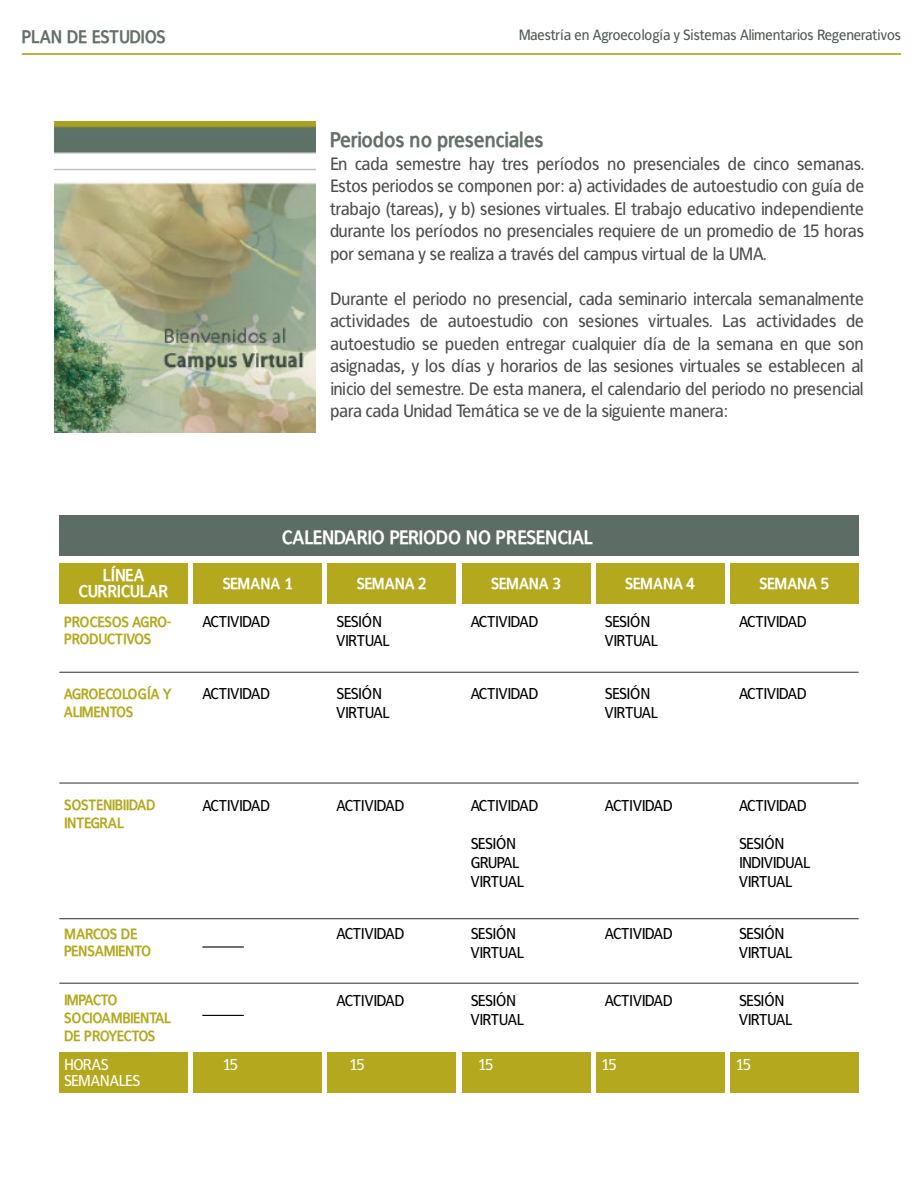
<style>
.page{position:relative;width:918px;height:1188px;background:#fff}
.page>*{position:absolute;margin:0;border:0;box-sizing:border-box;transform-origin:0 0}
.t1{font:700 21px "Francophil Sans";color:#637169}
.t2{font:700 19.2px "Francophil Sans";letter-spacing:-.03em;color:#fff}
.t3{font:18px/22.5px "Francophil Sans";color:#4d4d4f;text-align:justify}
.t4{font:700 18px "Francophil Sans";color:#637169}
.t5{font:700 16.95px/15.8px "Francophil Sans";color:#fff;text-align:center}
.t6{font:15.9px/19px "Francophil Sans";color:#000}
.t7{font:700 15.9px "Francophil Sans";color:#fff}
.t8{font:15.9px/19px "Francophil Sans";letter-spacing:-.04em;color:#000}
.t9{font:15.9px/19px "Francophil Sans";letter-spacing:-.045em;color:#000}
.t10{font:15.9px/15.9px "Francophil Sans";letter-spacing:-.02em;color:#fff}
.t11{font:15.9px "Francophil Sans";letter-spacing:-.04em;color:#fff}
.t12{font:15px "Francophil Sans";color:#4c5b52}
.t13{font:700 14.7px/17.7px "Francophil Sans";letter-spacing:-.045em;color:#b4a91e}
</style>
<div class="page">
<hr style="left:22px;top:53px;width:879px;height:2px;background:#a59a00">
<img style="left:54px;top:121px;width:262px;height:312px">
<div style="left:59px;top:516px;width:800px;height:40px;background:#5d6d65"></div>
<div style="left:59px;top:563px;width:129px;height:41px;background:#b4a91e"></div>
<div style="left:193px;top:563px;width:129px;height:41px;background:#b4a91e"></div>
<div style="left:328px;top:563px;width:128px;height:41px;background:#b4a91e"></div>
<div style="left:462px;top:563px;width:128px;height:41px;background:#b4a91e"></div>
<div style="left:596px;top:563px;width:129px;height:41px;background:#b4a91e"></div>
<div style="left:730px;top:563px;width:129px;height:41px;background:#b4a91e"></div>
<div style="left:59px;top:1053px;width:129px;height:40px;background:#b4a91e"></div>
<div style="left:193px;top:1053px;width:129px;height:40px;background:#b4a91e"></div>
<div style="left:328px;top:1053px;width:128px;height:40px;background:#b4a91e"></div>
<div style="left:462px;top:1053px;width:128px;height:40px;background:#b4a91e"></div>
<div style="left:596px;top:1053px;width:129px;height:40px;background:#b4a91e"></div>
<div style="left:730px;top:1053px;width:129px;height:40px;background:#b4a91e"></div>
<hr style="left:59px;top:672px;width:800px;height:1px;background:#2c2c2c">
<hr style="left:59px;top:783px;width:800px;height:1px;background:#2c2c2c">
<hr style="left:59px;top:918px;width:800px;height:1px;background:#2c2c2c">
<hr style="left:59px;top:983px;width:800px;height:1px;background:#2c2c2c">
<hr style="left:202px;top:946px;width:42px;height:2px;background:#000">
<hr style="left:202px;top:1015px;width:42px;height:1px;background:#000">
<p class="t4" style="left:22px;top:26px;width:146px">PLAN DE ESTUDIOS</p>
<p class="t12" style="left:519px;top:26px;width:384px">Maestría en Agroecología y Sistemas Alimentarios Regenerativos</p>
<p class="t1" style="left:330px;top:128px;width:215px">Periodos no presenciales</p>
<p class="t3" style="left:330px;top:152px;width:536px">En cada semestre hay tres períodos no presenciales de cinco semanas.<br>Estos periodos se componen por: a) actividades de autoestudio con guía de trabajo (tareas), y b) sesiones virtuales. El trabajo educativo independiente durante los períodos no presenciales requiere de un promedio de 15 horas por semana y se realiza a través del campus virtual de la UMA.</p>
<p class="t3" style="left:330px;top:287px;width:536px">Durante el periodo no presencial, cada seminario intercala semanalmente actividades de autoestudio con sesiones virtuales. Las actividades de autoestudio se pueden entregar cualquier día de la semana en que son asignadas, y los días y horarios de las sesiones virtuales se establecen al inicio del semestre. De esta manera, el calendario del periodo no presencial para cada Unidad Temática se ve de la siguiente manera:</p>
<p class="t2" style="left:282px;top:526px;width:312px">CALENDARIO PERIODO NO PRESENCIAL</p>
<p class="t5" style="left:79px;top:567px;width:91px">LÍNEA<br>CURRICULAR</p>
<p class="t7" style="left:223px;top:574px;width:72px">SEMANA 1</p>
<p class="t7" style="left:357px;top:574px;width:72px">SEMANA 2</p>
<p class="t7" style="left:491px;top:574px;width:72px">SEMANA 3</p>
<p class="t7" style="left:625px;top:574px;width:72px">SEMANA 4</p>
<p class="t7" style="left:759px;top:574px;width:71px">SEMANA 5</p>
<p class="t6" style="left:202px;top:612px;width:69px">ACTIVIDAD</p>
<p class="t6" style="left:605px;top:612px;width:55px">SESIÓN<br>VIRTUAL</p>
<p class="t6" style="left:605px;top:684px;width:55px">SESIÓN<br>VIRTUAL</p>
<p class="t6" style="left:337px;top:612px;width:55px">SESIÓN<br>VIRTUAL</p>
<p class="t6" style="left:337px;top:684px;width:55px">SESIÓN<br>VIRTUAL</p>
<p class="t6" style="left:739px;top:612px;width:69px">ACTIVIDAD</p>
<p class="t13" style="left:64px;top:613px;width:109px">PROCESOS AGRO-<br>PRODUCTIVOS</p>
<p class="t6" style="left:471px;top:612px;width:69px">ACTIVIDAD</p>
<p class="t13" style="left:64px;top:685px;width:109px">AGROECOLOGÍA Y<br>ALIMENTOS</p>
<p class="t6" style="left:739px;top:684px;width:69px">ACTIVIDAD</p>
<p class="t6" style="left:202px;top:684px;width:69px">ACTIVIDAD</p>
<p class="t6" style="left:471px;top:684px;width:69px">ACTIVIDAD</p>
<p class="t6" style="left:739px;top:796px;width:69px">ACTIVIDAD</p>
<p class="t8" style="left:739px;top:834px;width:73px">SESIÓN<br>INDIVIDUAL<br>VIRTUAL</p>
<p class="t6" style="left:739px;top:924px;width:55px">SESIÓN<br>VIRTUAL</p>
<p class="t6" style="left:739px;top:991px;width:55px">SESIÓN<br>VIRTUAL</p>
<p class="t6" style="left:202px;top:796px;width:69px">ACTIVIDAD</p>
<p class="t6" style="left:605px;top:796px;width:69px">ACTIVIDAD</p>
<p class="t13" style="left:64px;top:796px;width:93px">SOSTENIBIIDAD<br>INTEGRAL</p>
<p class="t6" style="left:337px;top:796px;width:69px">ACTIVIDAD</p>
<p class="t6" style="left:471px;top:796px;width:69px">ACTIVIDAD</p>
<p class="t9" style="left:471px;top:834px;width:55px">SESIÓN<br>GRUPAL<br>VIRTUAL</p>
<p class="t6" style="left:471px;top:924px;width:55px">SESIÓN<br>VIRTUAL</p>
<p class="t6" style="left:471px;top:991px;width:55px">SESIÓN<br>VIRTUAL</p>
<p class="t6" style="left:605px;top:924px;width:69px">ACTIVIDAD</p>
<p class="t13" style="left:64px;top:925px;width:89px">MARCOS DE<br>PENSAMIENTO</p>
<p class="t13" style="left:64px;top:991px;width:109px">IMPACTO<br>SOCIOAMBIENTAL<br>DE PROYECTOS</p>
<p class="t10" style="left:64px;top:1056px;width:78px">HORAS<br>SEMANALES</p>
<p class="t11" style="left:222px;top:1055px;width:17px">15</p>
<p class="t11" style="left:349px;top:1055px;width:17px">15</p>
<p class="t11" style="left:478px;top:1055px;width:17px">15</p>
<p class="t11" style="left:601px;top:1055px;width:17px">15</p>
<p class="t11" style="left:735px;top:1055px;width:17px">15</p>
<p class="t6" style="left:337px;top:924px;width:69px">ACTIVIDAD</p>
<p class="t6" style="left:605px;top:991px;width:69px">ACTIVIDAD</p>
<p class="t6" style="left:337px;top:991px;width:69px">ACTIVIDAD</p>
</div>
